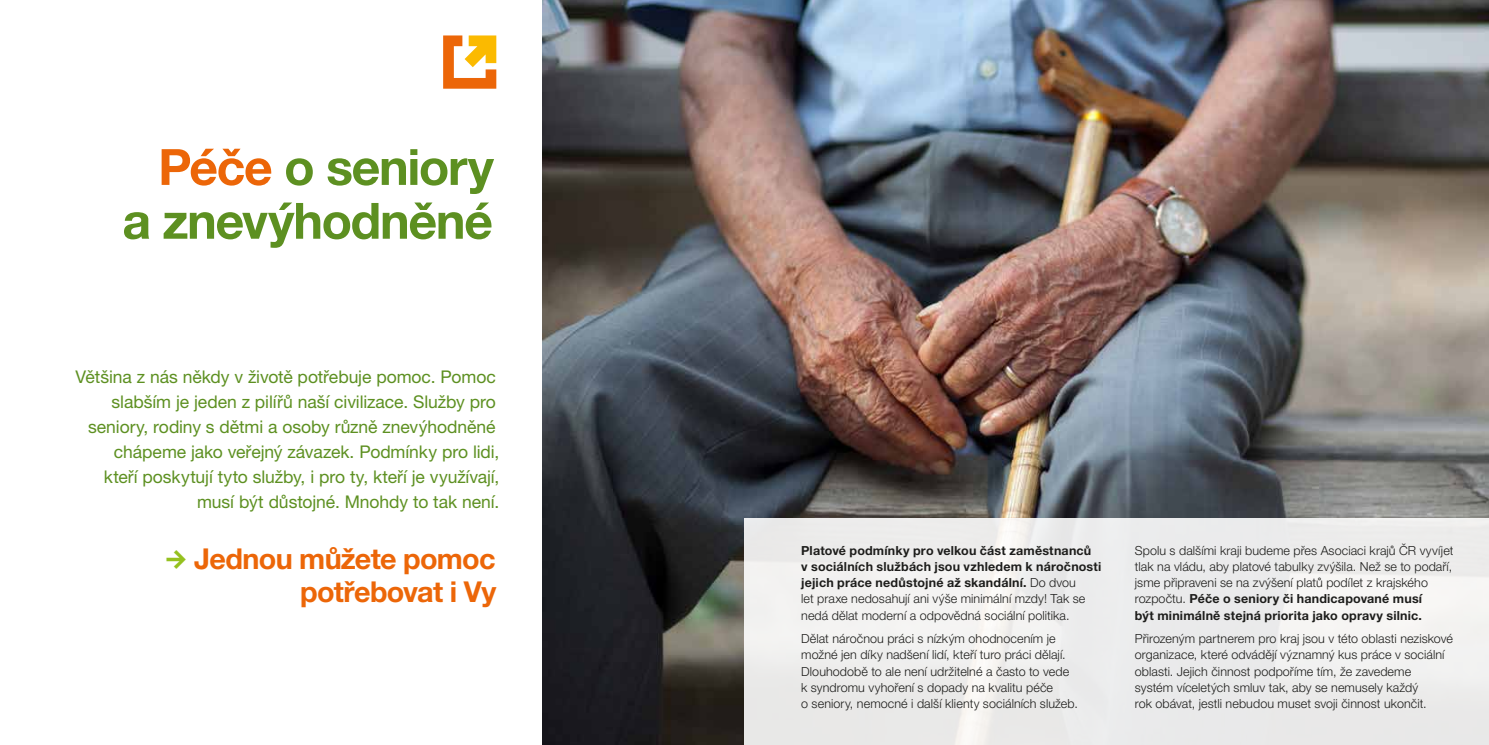
<style>
.page{position:relative;width:1489px;height:745px;background:#fff}
.page>*{position:absolute;margin:0;border:0;box-sizing:border-box;transform-origin:0 0}
.t1{font:700 50px/53.8px "Helvetica Neue CE";letter-spacing:-.025em;color:#5d9021;text-align:right}
.t2{font:700 28.75px/32.5px "Helvetica Neue CE";letter-spacing:-.025em;color:#ec6608;text-align:right}
.t3{font:17.5px/25px "Helvetica Neue CE";letter-spacing:-.005em;color:#5d9021;text-align:right}
.t4{font:300 12.5px/16.2px "Helvetica Neue CE";letter-spacing:.005em;color:#1d1d1b}
.t5{font:700 12.5px/16.2px "Helvetica Neue CE";letter-spacing:.015em;color:#1d1d1b}
.s1{color:#ec6608}
.s2{font-weight:300}
.s3{font-weight:700}
</style>
<div class="page">
<svg style="left:443px;top:35px;width:53px;height:54px"></svg>
<img style="left:542px;top:0;width:946px;height:744px">
<div style="left:744px;top:517px;width:744px;height:227px;background:#ececec"></div>
<h1 class="t1" style="left:122px;top:141px;width:373px"><span class="s1">Péče</span> o seniory a znevýhodněné</h1>
<p class="t3" style="left:75px;top:364px;width:425px">Většina z nás někdy v životě potřebuje pomoc. Pomoc slabším je jeden z pilířů naší civilizace. Služby pro seniory, rodiny s dětmi a osoby různě znevýhodněné chápeme jako veřejný závazek. Podmínky pro lidi,<br>kteří poskytují tyto služby, i pro ty, kteří je využívají, musí být důstojné. Mnohdy to tak není.</p>
<h2 class="t2" style="left:194px;top:542px;width:303px">Jednou můžete pomoc potřebovat i Vy</h2>
<p class="t5" style="left:801px;top:541px;width:302px">Platové podmínky pro velkou část zaměstnanců<br>v sociálních službách jsou vzhledem k náročnosti jejich práce nedůstojné až skandální. <span class="s2">Do dvou<br>let praxe nedosahují ani výše minimální mzdy! Tak se nedá dělat moderní a odpovědná sociální politika.</span></p>
<p class="t4" style="left:801px;top:630px;width:278px">Dělat náročnou práci s nízkým ohodnocením je možné jen díky nadšení lidí, kteří turo práci dělají.<br>Dlouhodobě to ale není udržitelné a často to vede k syndromu vyhoření s dopady na kvalitu péče<br>o seniory, nemocné i další klienty sociálních služeb.</p>
<p class="t4" style="left:1134px;top:542px;width:320px">Spolu s dalšími kraji budeme přes Asociaci krajů ČR vyvíjet tlak na vládu, aby platové tabulky zvýšila. Než se to podaří, jsme připraveni se na zvýšení platů podílet z krajského rozpočtu. <span class="s3">Péče o seniory či handicapované musí<br>být minimálně stejná priorita jako opravy silnic.</span></p>
<p class="t4" style="left:1134px;top:630px;width:319px">Přirozeným partnerem pro kraj jsou v této oblasti neziskové organizace, které odvádějí významný kus práce v sociální oblasti. Jejich činnost podpoříme tím, že zavedeme<br>systém víceletých smluv tak, aby se nemusely každý<br>rok obávat, jestli nebudou muset svoji činnost ukončit.</p>
</div>
